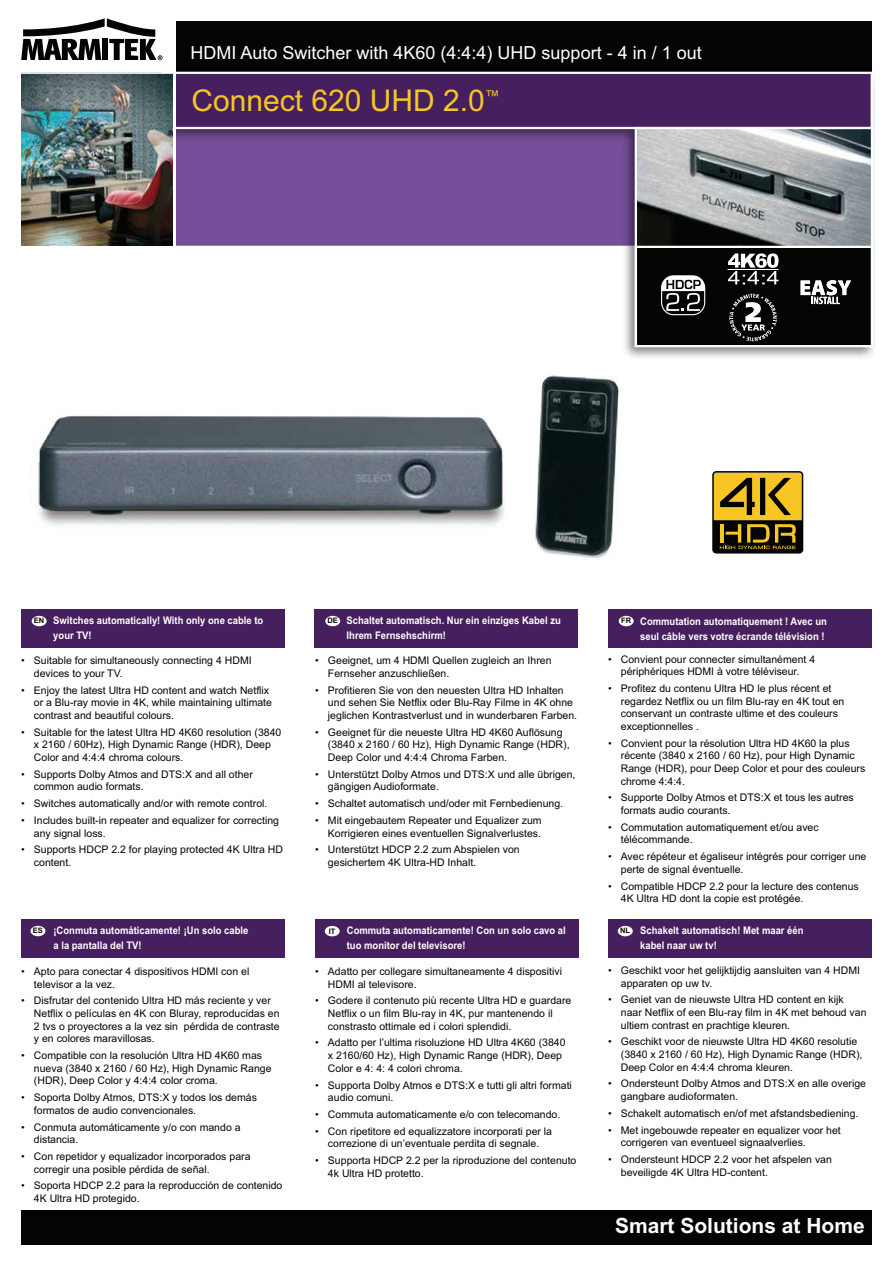
<style>
.page{position:relative;width:893px;height:1263px;background:#fff}
.page>*{position:absolute;margin:0;border:0;box-sizing:border-box;transform-origin:0 0}
.t1{font:30px "Arial";color:#f7c622}
.t2{font:700 21px "Arial";color:#fff}
.t3{font:18px "Arial";color:#fff}
.t4{font:10.5px/12.6px "Arial";color:#040503}
.t5{font:700 10.5px/15px "Arial";color:#fff;scale:.9 1}
.t6{font:700 7.5px "Arial";color:#040503}
</style>
<div class="page">
<img style="left:535px;top:375px;width:85px;height:184px">
<img style="left:37px;top:415px;width:467px;height:112px">
<svg style="left:21px;top:18px;width:142px;height:42px"></svg>
<div style="left:21px;top:1210px;width:851px;height:35px;background:#040503"></div>
<div style="left:175px;top:21px;width:697px;height:53px;background:#040503"></div>
<img style="left:160px;top:84px;width:715px;height:274px">
<img style="left:176px;top:130px;width:457px;height:115px">
<svg style="left:176px;top:71px;width:698px;height:59px;background:#512e67"></svg>
<svg style="left:633px;top:126px;width:241px;height:222px"></svg>
<img style="left:21px;top:74px;width:152px;height:171px">
<hr style="left:173px;top:21px;width:3px;height:225px;background:#fff">
<hr style="left:753px;top:127px;width:2px;height:120px;background:#fff">
<svg style="left:634px;top:245px;width:240px;height:103px;background:#2d2d2c"></svg>
<img style="left:637px;top:129px;width:234px;height:117px">
<svg style="left:712px;top:471px;width:91px;height:83px;background:#846b17"></svg>
<div style="left:21px;top:609px;width:264px;height:38px;background:#461f5e"></div>
<div style="left:21px;top:919px;width:264px;height:38px;background:#461f5e"></div>
<div style="left:315px;top:609px;width:263px;height:38px;background:#461f5e"></div>
<div style="left:315px;top:919px;width:264px;height:38px;background:#461f5e"></div>
<div style="left:608px;top:609px;width:264px;height:39px;background:#461f5e"></div>
<div style="left:608px;top:919px;width:264px;height:38px;background:#461f5e"></div>
<div style="left:32px;top:616px;width:15px;height:10px;background:#fff;border-radius:50%"></div>
<div style="left:30px;top:926px;width:15px;height:10px;background:#fff;border-radius:50%"></div>
<div style="left:325px;top:926px;width:15px;height:10px;background:#fff;border-radius:50%"></div>
<div style="left:325px;top:616px;width:15px;height:10px;background:#fff;border-radius:50%"></div>
<div style="left:619px;top:616px;width:15px;height:10px;background:#fff;border-radius:50%"></div>
<div style="left:618px;top:926px;width:15px;height:10px;background:#fff;border-radius:50%"></div>
<h3 class="t3" style="left:190px;top:46px;width:513px">HDMI Auto Switcher with 4K60 (4:4:4) UHD support - 4 in / 1 out</h3>
<h1 class="t1" style="left:191px;top:90px;width:310px">Connect 620 UHD 2.0<sup>™</sup></h1>
<p class="t6" style="left:34px;top:618px;width:12px">EN</p>
<p class="t5" style="left:53px;top:614px;width:235px">Switches automatically! With only one cable to your TV!</p>
<p class="t5" style="left:347px;top:614px;width:240px">Schaltet automatisch. Nur ein einziges Kabel zu<br>Ihrem Fernsehschirm!</p>
<p class="t6" style="left:327px;top:618px;width:12px">DE</p>
<p class="t6" style="left:621px;top:618px;width:11px">FR</p>
<p class="t5" style="left:640px;top:615px;width:209px">Commutation automatiquement ! Avec un seul câble vers votre écran de télévision !</p>
<p class="t4" style="left:34px;top:655px;width:219px;text-indent:-13px">• Suitable for simultaneously connecting 4 HDMI devices to your TV.</p>
<p class="t4" style="left:34px;top:685px;width:240px;text-indent:-13px">• Enjoy the latest Ultra HD content and watch Netflix or a Blu-ray movie in 4K, while maintaining ultimate contrast and beautiful colours.</p>
<p class="t4" style="left:34px;top:727px;width:249px;text-indent:-13px">• Suitable for the latest Ultra HD 4K60 resolution (3840 x 2160 / 60Hz), High Dynamic Range (HDR), Deep<br>Color and 4:4:4 chroma colours.</p>
<p class="t4" style="left:34px;top:769px;width:220px;text-indent:-13px">• Supports Dolby Atmos and DTS:X and all other common audio formats.</p>
<p class="t4" style="left:21px;top:798px;width:248px">• Switches automatically and/or with remote control.</p>
<p class="t4" style="left:34px;top:815px;width:247px;text-indent:-13px">• Includes built-in repeater and equalizer for correcting any signal loss.</p>
<p class="t4" style="left:34px;top:844px;width:250px;text-indent:-13px">• Supports HDCP 2.2 for playing protected 4K Ultra HD content.</p>
<p class="t4" style="left:328px;top:655px;width:225px;text-indent:-13px">• Geeignet, um 4 HDMI Quellen zugleich an Ihren<br>Fernseher anzuschließen.</p>
<p class="t4" style="left:328px;top:685px;width:251px;text-indent:-13px">• Profitieren Sie von den neuesten Ultra HD Inhalten und sehen Sie Netflix oder Blu-Ray Filme in 4K ohne jeglichen Kontrastverlust und in wunderbaren Farben.</p>
<p class="t4" style="left:328px;top:727px;width:243px;text-indent:-13px">• Geeignet für die neueste Ultra HD 4K60 Auflösung (3840 x 2160 / 60 Hz), High Dynamic Range (HDR),<br>Deep Color und 4:4:4 Chroma Farben.</p>
<p class="t4" style="left:328px;top:769px;width:249px;text-indent:-13px">• Unterstützt Dolby Atmos und DTS:X und alle übrigen, gängigen Audioformate.</p>
<p class="t4" style="left:315px;top:798px;width:249px">• Schaltet automatisch und/oder mit Fernbedienung.</p>
<p class="t4" style="left:315px;top:815px;width:228px;text-align:right">• Mit eingebautem Repeater und Equalizer zum<br>Korrigieren eines eventuellen Signalverlustes.</p>
<p class="t4" style="left:328px;top:844px;width:193px;text-indent:-13px">• Unterstützt HDCP 2.2 zum Abspielen von gesichertem 4K Ultra-HD Inhalt.</p>
<p class="t5" style="left:53px;top:923px;width:218px">¡Conmuta automáticamente! ¡Un solo cable a la pantalla del TV!</p>
<p class="t6" style="left:33px;top:928px;width:12px">ES</p>
<p class="t6" style="left:329px;top:928px;width:8px">IT</p>
<p class="t5" style="left:347px;top:923px;width:245px">Commuta automaticamente! Con un solo cavo al tuo monitor del televisore!</p>
<p class="t4" style="left:34px;top:966px;width:217px;text-indent:-13px">• Apto para conectar 4 dispositivos HDMI con el televisor a la vez.</p>
<p class="t4" style="left:34px;top:995px;width:247px;text-indent:-13px">• Disfrutar del contenido Ultra HD más reciente y ver Netflix o películas en 4K con Bluray, reproducidas en 2 tvs o proyectores a la vez sin pérdida de contraste y en colores maravillosas.</p>
<p class="t4" style="left:34px;top:1050px;width:239px;text-indent:-13px">• Compatible con la resolución Ultra HD 4K60 mas nueva (3840 x 2160 / 60 Hz), High Dynamic Range (HDR), Deep Color y 4:4:4 color croma.</p>
<p class="t4" style="left:34px;top:1092px;width:224px;text-indent:-13px">• Soporta Dolby Atmos, DTS:X y todos los demás formatos de audio convencionales.</p>
<p class="t4" style="left:34px;top:1122px;width:208px;text-indent:-13px">• Conmuta automáticamente y/o con mando a distancia.</p>
<p class="t4" style="left:34px;top:1151px;width:218px;text-indent:-13px">• Con repetidor y equalizador incorporados para corregir una posible pérdida de señal.</p>
<p class="t4" style="left:34px;top:1181px;width:250px;text-indent:-13px">• Soporta HDCP 2.2 para la reproducción de contenido<br>4K Ultra HD protegido.</p>
<p class="t4" style="left:328px;top:966px;width:236px;text-indent:-13px">• Adatto per collegare simultaneamente 4 dispositivi<br>HDMI al televisore.</p>
<p class="t4" style="left:328px;top:995px;width:245px;text-indent:-13px">• Godere il contenuto più recente Ultra HD e guardare<br>Netflix o un film Blu-ray in 4K, pur mantenendo il constrasto ottimale ed i colori splendidi.</p>
<p class="t4" style="left:328px;top:1038px;width:239px;text-indent:-13px">• Adatto per l’ultima risoluzione HD Ultra 4K60 (3840 x 2160/60 Hz), High Dynamic Range (HDR), Deep<br>Color e 4: 4: 4 colori chroma.</p>
<p class="t4" style="left:328px;top:1080px;width:245px;text-indent:-13px">• Supporta Dolby Atmos e DTS:X e tutti gli altri formati audio comuni.</p>
<p class="t4" style="left:315px;top:1109px;width:247px">• Commuta automaticamente e/o con telecomando.</p>
<p class="t4" style="left:315px;top:1126px;width:238px;text-align:center">• Con ripetitore ed equalizzatore incorporati per la correzione di un’eventuale perdita di segnale.</p>
<p class="t4" style="left:328px;top:1155px;width:250px;text-indent:-13px">• Supporta HDCP 2.2 per la riproduzione del contenuto<br>4k Ultra HD protetto.</p>
<p class="t4" style="left:608px;top:654px;width:209px;text-align:center">• Convient pour connecter simultanément 4 périphériques HDMI à votre téléviseur.</p>
<p class="t4" style="left:621px;top:683px;width:225px;text-indent:-13px">• Profitez du contenu Ultra HD le plus récent et regardez Netflix ou un film Blu-ray en 4K tout en conservant un contraste ultime et des couleurs exceptionnelles .</p>
<p class="t4" style="left:621px;top:738px;width:246px;text-indent:-13px">• Convient pour la résolution Ultra HD 4K60 la plus récente (3840 x 2160 / 60 Hz), pour High Dynamic Range (HDR), pour Deep Color et pour des couleurs chrome 4:4:4.</p>
<p class="t4" style="left:621px;top:792px;width:234px;text-indent:-13px">• Supporte Dolby Atmos et DTS:X et tous les autres formats audio courants.</p>
<p class="t4" style="left:621px;top:822px;width:199px;text-indent:-13px">• Commutation automatiquement et/ou avec télécommande.</p>
<p class="t4" style="left:621px;top:851px;width:247px;text-indent:-13px">• Avec répéteur et égaliseur intégrés pour corriger une perte de signal éventuelle.</p>
<p class="t4" style="left:621px;top:881px;width:239px;text-indent:-13px">• Compatible HDCP 2.2 pour la lecture des contenus<br>4K Ultra HD dont la copie est protégée.</p>
<p class="t6" style="left:620px;top:928px;width:11px">NL</p>
<p class="t5" style="left:640px;top:923px;width:183px">Schakelt automatisch! Met maar één kabel naar uw tv!</p>
<p class="t4" style="left:621px;top:965px;width:241px;text-indent:-13px">• Geschikt voor het gelijktijdig aansluiten van 4 HDMI apparaten op uw tv.</p>
<p class="t4" style="left:621px;top:994px;width:247px;text-indent:-13px">• Geniet van de nieuwste Ultra HD content en kijk naar Netflix of een Blu-ray film in 4K met behoud van ultiem contrast en prachtige kleuren.</p>
<p class="t4" style="left:621px;top:1036px;width:243px;text-indent:-13px">• Geschikt voor de nieuwste Ultra HD 4K60 resolutie (3840 x 2160 / 60 Hz), High Dynamic Range (HDR),<br>Deep Color en 4:4:4 chroma kleuren.</p>
<p class="t4" style="left:621px;top:1079px;width:247px;text-indent:-13px">• Ondersteunt Dolby Atmos and DTS:X en alle overige gangbare audioformaten.</p>
<p class="t4" style="left:608px;top:1108px;width:252px">• Schakelt automatisch en/of met afstandsbediening.</p>
<p class="t4" style="left:621px;top:1125px;width:222px;text-indent:-13px">• Met ingebouwde repeater en equalizer voor het corrigeren van eventueel signaalverlies.</p>
<p class="t4" style="left:621px;top:1154px;width:213px;text-indent:-13px">• Ondersteunt HDCP 2.2 voor het afspelen van beveiligde 4K Ultra HD-content.</p>
<h2 class="t2" style="left:615px;top:1218px;width:251px">Smart Solutions at Home</h2>
</div>
